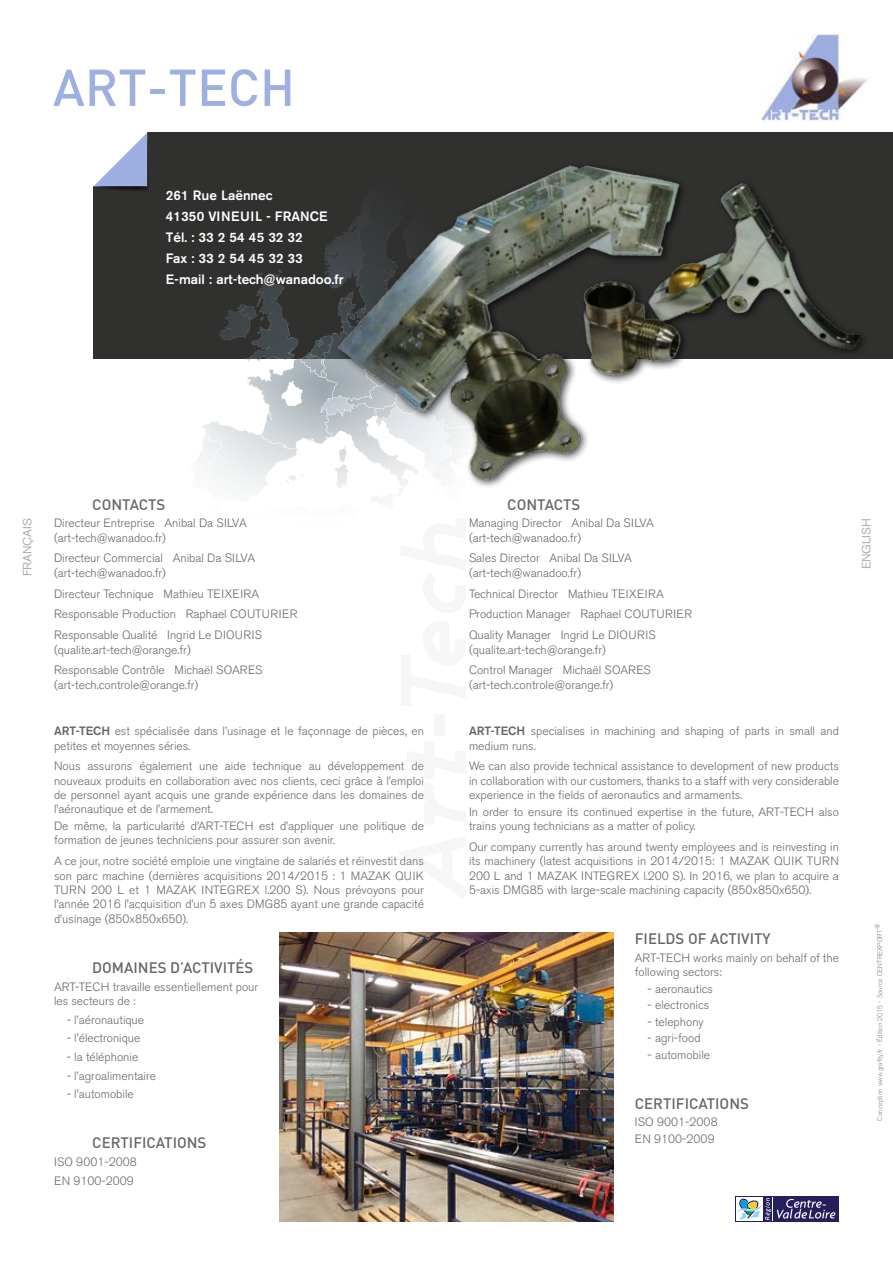
<style>
.page{position:relative;width:893px;height:1263px;background:#fff}
.page>*{position:absolute;margin:0;border:0;box-sizing:border-box;transform-origin:0 0}
.t1{font:500 51px "DIN";color:#9eafe1}
.t2{font:500 15px "DIN";color:#676767}
.t3{font:500 13.5px/21px "Akzidenz Grotesk BE";color:#fff}
.t4{font:300 12px/14.4px "Akzidenz Grotesk BE";color:#676767}
.t5{font:12px "Akzidenz Grotesk BE";color:#afafb0}
.t6{font:300 6.75px "Akzidenz Grotesk BE";color:#818181}
.s1{font-weight:500}
</style>
<div class="page">
<div style="left:94px;top:133px;width:799px;height:226px;background:#30302f"></div>
<svg style="left:93px;top:132px;width:56px;height:60px;background:#b9c1d6"></svg>
<svg style="left:198px;top:233px;width:113px;height:260px"></svg>
<div style="left:735px;top:1196px;width:104px;height:26px;background:#261f5b"></div>
<div style="left:736px;top:1197px;width:27px;height:24px;background:#fff"></div>
<svg style="left:737px;top:1197px;width:98px;height:24px"></svg>
<img style="left:311px;top:165px;width:552px;height:332px">
<img style="left:761px;top:33px;width:107px;height:88px">
<img style="left:279px;top:932px;width:334px;height:289px">
<h1 class="t1" style="left:53px;top:55px;width:244px">ART-TECH</h1>
<p class="t3" style="left:166px;top:185px;width:179px">261 Rue Laënnec<br>41350 VINEUIL - FRANCE<br>Tél. : 33 2 54 45 32 32<br>Fax : 33 2 54 45 32 33<br>E-mail : art-tech@wanadoo.fr</p>
<p class="t2" style="left:92px;top:494px;width:75px">CONTACTS</p>
<p class="t4" style="left:54px;top:516px;width:194px">Directeur Entreprise Anibal Da SILVA (art-tech@wanadoo.fr)</p>
<p class="t4" style="left:54px;top:551px;width:203px">Directeur Commercial Anibal Da SILVA (art-tech@wanadoo.fr)</p>
<p class="t4" style="left:54px;top:583px;width:245px;line-height:20.9px">Directeur Technique Mathieu TEIXEIRA<br>Responsable Production Raphael COUTURIER<br>Responsable Qualité Ingrid Le DIOURIS</p>
<p class="t4" style="left:54px;top:639px;width:210px;line-height:20.7px">(qualite.art-tech@orange.fr)<br>Responsable Contrôle Michaël SOARES</p>
<p class="t4" style="left:54px;top:678px;width:146px">(art-tech.controle@orange.fr)</p>
<p class="t4" style="left:54px;top:724px;width:371px"><span class="s1">ART-TECH</span> est spécialisée dans l’usinage et le façonnage de pièces, en petites et moyennes séries.</p>
<p class="t4" style="left:54px;top:759px;width:371px;text-align:justify">Nous assurons également une aide technique au développement de nouveaux produits en collaboration avec nos clients, ceci grâce à l’emploi de personnel ayant acquis une grande expérience dans les domaines de l’aéronautique et de l’armement.</p>
<p class="t4" style="left:54px;top:819px;width:371px">De même, la particularité d’ART-TECH est d’appliquer une politique de formation de jeunes techniciens pour assurer son avenir.</p>
<p class="t4" style="left:54px;top:854px;width:371px;text-align:justify">A ce jour, notre société emploie une vingtaine de salariés et réinvestit dans son parc machine (dernières acquisitions 2014/2015 : 1 MAZAK QUIK TURN 200 L et 1 MAZAK INTEGREX l.200 S). Nous prévoyons pour l’année 2016 l’acquisition d’un 5 axes DMG85 ayant une grande capacité d’usinage (850x850x650).</p>
<p class="t2" style="left:92px;top:958px;width:163px">DOMAINES D’ACTIVITÉS</p>
<p class="t4" style="left:54px;top:979px;width:206px">ART-TECH travaille essentiellement pour les secteurs de :</p>
<p class="t4" style="left:67px;top:1012px;width:79px">- l’aéronautique</p>
<p class="t4" style="left:67px;top:1031px;width:75px">- l’électronique</p>
<p class="t4" style="left:67px;top:1050px;width:73px">- la téléphonie</p>
<p class="t4" style="left:67px;top:1068px;width:91px">- l’agroalimentaire</p>
<p class="t4" style="left:67px;top:1087px;width:69px">- l’automobile</p>
<p class="t2" style="left:92px;top:1133px;width:116px">CERTIFICATIONS</p>
<p class="t4" style="left:54px;top:1153px;width:84px;line-height:18.6px">ISO 9001-2008<br>EN 9100-2009</p>
<p class="t2" style="left:507px;top:494px;width:75px">CONTACTS</p>
<p class="t4" style="left:469px;top:516px;width:186px">Managing Director Anibal Da SILVA (art-tech@wanadoo.fr)</p>
<p class="t4" style="left:469px;top:551px;width:164px">Sales Director Anibal Da SILVA (art-tech@wanadoo.fr)</p>
<p class="t4" style="left:469px;top:583px;width:225px;line-height:20.9px">Technical Director Mathieu TEIXEIRA<br>Production Manager Raphael COUTURIER<br>Quality Manager Ingrid Le DIOURIS</p>
<p class="t4" style="left:469px;top:639px;width:183px;line-height:20.7px">(qualite.art-tech@orange.fr)<br>Control Manager Michaël SOARES</p>
<p class="t4" style="left:469px;top:678px;width:146px">(art-tech.controle@orange.fr)</p>
<p class="t4" style="left:469px;top:724px;width:371px"><span class="s1">ART-TECH</span> specialises in machining and shaping of parts in small and medium runs.</p>
<p class="t4" style="left:469px;top:759px;width:371px;text-align:justify">We can also provide technical assistance to development of new products in collaboration with our customers, thanks to a staff with very considerable experience in the fields of aeronautics and armaments.</p>
<p class="t4" style="left:469px;top:804px;width:371px">In order to ensure its continued expertise in the future, ART-TECH also trains young technicians as a matter of policy.</p>
<p class="t4" style="left:469px;top:840px;width:371px;text-align:justify">Our company currently has around twenty employees and is reinvesting in its machinery (latest acquisitions in 2014/2015: 1 MAZAK QUIK TURN 200 L and 1 MAZAK INTEGREX l.200 S). In 2016, we plan to acquire a 5-axis DMG85 with large-scale machining capacity (850x850x650).</p>
<p class="t2" style="left:635px;top:929px;width:137px">FIELDS OF ACTIVITY</p>
<p class="t4" style="left:635px;top:950px;width:206px">ART-TECH works mainly on behalf of the following sectors:</p>
<p class="t4" style="left:648px;top:981px;width:67px">- aeronautics</p>
<p class="t4" style="left:648px;top:998px;width:63px">- electronics</p>
<p class="t4" style="left:648px;top:1014px;width:58px">- telephony</p>
<p class="t4" style="left:648px;top:1031px;width:55px">- agri-food</p>
<p class="t4" style="left:648px;top:1048px;width:64px">- automobile</p>
<p class="t2" style="left:635px;top:1094px;width:116px">CERTIFICATIONS</p>
<p class="t4" style="left:635px;top:1114px;width:84px;line-height:16.5px">ISO 9001-2008<br>EN 9100-2009</p>
<p class="t5" style="left:20px;top:576px;width:60px;rotate:-90deg">FRANÇAIS</p>
<p class="t5" style="left:859px;top:569px;width:53px;rotate:-90deg">ENGLISH</p>
<p class="t6" style="left:874px;top:929px;width:7px;rotate:-90deg">®</p>
<p class="t6" style="left:876px;top:1121px;width:193px;rotate:-90deg">Conception www.grafity.fr - Édition 2015 - Source CENTREXPORT</p>
</div>
